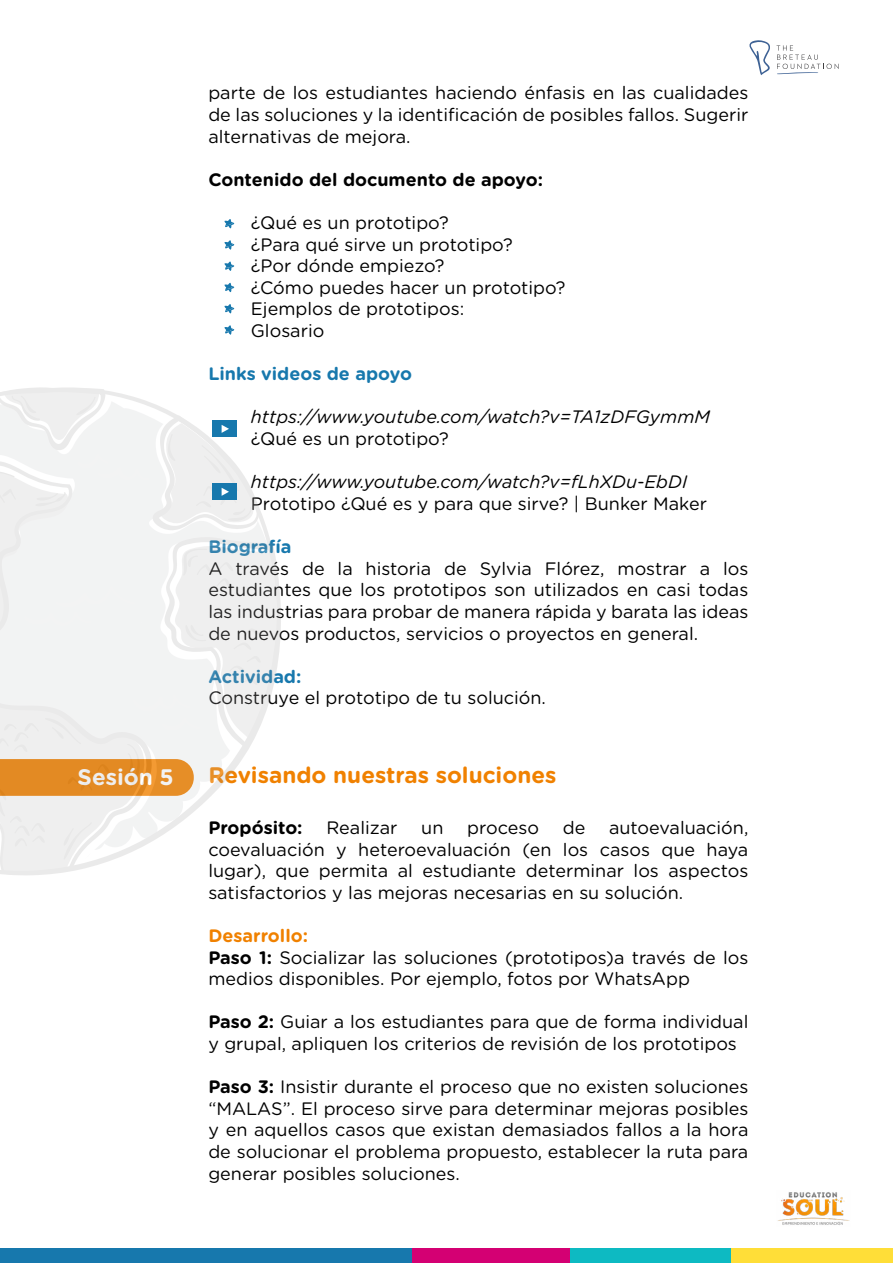
<style>
.page{position:relative;width:893px;height:1263px;background:#fff}
.page>*{position:absolute;margin:0;border:0;box-sizing:border-box;transform-origin:0 0}
.t1{font:700 22.5px "Gotham Rounded";color:#f08100}
.t2{font:700 22.5px "Gotham Rounded";color:#fff}
.t3{font:18px/21.6px "Gotham Rounded";color:#000;text-align:justify}
.t4{font:italic 18px "Gotham Rounded";color:#000}
.t5{font:700 18px "Gotham Rounded";color:#000}
.t6{font:700 18px "Gotham Rounded";color:#1778ad}
.s1{font-weight:700;color:#f08100}
.s2{font-weight:700}
</style>
<div class="page">
<svg style="left:224px;top:219px;width:11px;height:10px"></svg>
<svg style="left:224px;top:240px;width:11px;height:10px"></svg>
<svg style="left:224px;top:261px;width:11px;height:10px"></svg>
<svg style="left:224px;top:283px;width:11px;height:9px"></svg>
<svg style="left:224px;top:304px;width:11px;height:10px"></svg>
<svg style="left:224px;top:325px;width:11px;height:10px"></svg>
<svg style="left:0;top:860px;width:111px;height:15px;fill:#efefef"></svg>
<svg style="left:0;top:387px;width:281px;height:473px"></svg>
<svg style="left:749px;top:40px;width:90px;height:35px"></svg>
<div style="left:0;top:1248px;width:412px;height:15px;background:#1778ad"></div>
<div style="left:412px;top:1248px;width:162px;height:15px;background:#d40073"></div>
<div style="left:570px;top:1248px;width:162px;height:15px;background:#0dbac2"></div>
<div style="left:732px;top:1248px;width:161px;height:15px;background:#ffde38"></div>
<img style="left:778px;top:1192px;width:72px;height:33px">
<p class="t3" style="left:208px;top:81px;width:542px">parte de los estudiantes haciendo énfasis en las cualidades de las soluciones y la identificación de posibles fallos. Sugerir alternativas de mejora.</p>
<p class="t5" style="left:208px;top:166px;width:336px">Contenido del documento de apoyo:</p>
<p class="t3" style="left:251px;top:211px;width:316px;text-align:left">¿Qué es un prototipo?<br>¿Para qué sirve un prototipo?<br>¿Por dónde empiezo?<br>¿Cómo puedes hacer un prototipo?<br>Ejemplos de prototipos:<br>Glosario</p>
<p class="t6" style="left:208px;top:361px;width:205px">Links videos de apoyo</p>
<p class="t4" style="left:251px;top:405px;width:461px">https://www.youtube.com/watch?v=TA1zDFGymmM</p>
<p class="t3" style="left:251px;top:427px;width:199px">¿Qué es un prototipo?</p>
<p class="t4" style="left:251px;top:470px;width:438px">https://www.youtube.com/watch?v=fLhXDu-EbDI</p>
<p class="t3" style="left:251px;top:492px;width:458px">Prototipo ¿Qué es y para que sirve? | Bunker Maker</p>
<p class="t6" style="left:208px;top:533px;width:85px">Biografía</p>
<p class="t3" style="left:208px;top:557px;width:542px">A través de la historia de Sylvia Flórez, mostrar a los estudiantes que los prototipos son utilizados en casi todas las industrias para probar de manera rápida y barata las ideas de nuevos productos, servicios o proyectos en general.</p>
<p class="t6" style="left:208px;top:663px;width:95px">Actividad:</p>
<p class="t3" style="left:208px;top:686px;width:339px">Construye el prototipo de tu solución.</p>
<p class="t2" style="left:78px;top:761px;width:98px">Sesión 5</p>
<p class="t1" style="left:208px;top:759px;width:350px">Revisando nuestras soluciones</p>
<p class="t5" style="left:208px;top:814px;width:96px">Propósito:</p>
<p class="t3" style="left:326px;top:816px;width:73px">Realizar</p>
<p class="t3" style="left:421px;top:816px;width:24px">un</p>
<p class="t3" style="left:467px;top:816px;width:73px">proceso</p>
<p class="t3" style="left:563px;top:816px;width:24px">de</p>
<p class="t3" style="left:208px;top:816px;width:542px;text-indent:401px">autoevaluación, coevaluación y heteroevaluación (en los casos que haya lugar), que permita al estudiante determinar los aspectos satisfactorios y las mejoras necesarias en su solución.</p>
<p class="t3" style="left:208px;top:924px;width:541px;text-align:left"><span class="s1">Desarrollo:<br></span><span class="s2">Paso 1:</span> Socializar las soluciones (prototipos)a través de los medios disponibles. Por ejemplo, fotos por WhatsApp</p>
<p class="t3" style="left:208px;top:1010px;width:542px"><span class="s2">Paso 2:</span> Guiar a los estudiantes para que de forma individual y grupal, apliquen los criterios de revisión de los prototipos</p>
<p class="t3" style="left:208px;top:1075px;width:542px"><span class="s2">Paso 3:</span> Insistir durante el proceso que no existen soluciones “MALAS”. El proceso sirve para determinar mejoras posibles y en aquellos casos que existan demasiados fallos a la hora de solucionar el problema propuesto, establecer la ruta para generar posibles soluciones.</p>
</div>
